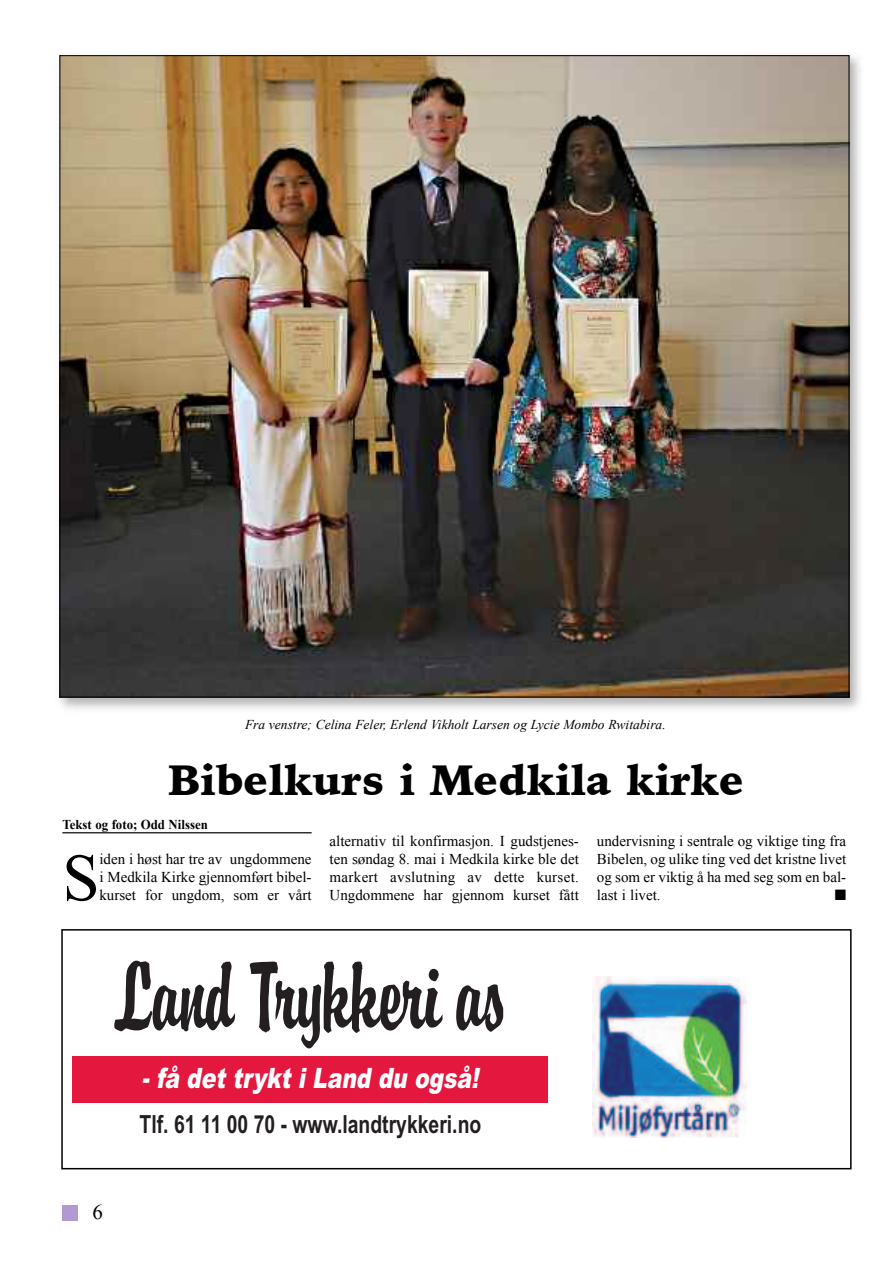
<style>
.page{position:relative;width:893px;height:1263px;background:#fff}
.page>*{position:absolute;margin:0;border:0;box-sizing:border-box;transform-origin:0 0}
.t1{font:98.25px "Brophy Script";color:#231f20;scale:.78 1}
.t2{font:66.9px "Times New Roman";color:#000}
.t3{font:900 42px "Iowan Old Style";color:#000}
.t4{font:italic 900 28.05px "Arial";color:#fff;scale:.78 1}
.t5{font:700 24.9px "Arial";color:#231f20;scale:.78 1}
.t6{font:21px "Times New Roman";color:#000}
.t7{font:15px/18px "Times New Roman";color:#000;text-align:justify}
.t8{font:15px "Zapf Dingbats";color:#000}
.t9{font:italic 13.5px "Times New Roman";color:#000}
.t10{font:700 13.5px "Times New Roman";color:#000;scale:.95 1}
</style>
<div class="page">
<div style="left:72px;top:1056px;width:475px;height:46px;background:#e4183e"></div>
<img style="left:593px;top:977px;width:154px;height:160px">
<div style="left:61px;top:929px;width:791px;height:240px;border:2px solid #000"></div>
<div style="left:62px;top:1205px;width:16px;height:16px;background:#b399d1"></div>
<img style="left:59px;top:55px;width:802px;height:654px">
<img style="left:62px;top:57px;width:785px;height:638px">
<hr style="left:62px;top:832px;width:250px;height:1px;background:#000">
<p class="t9" style="left:245px;top:716px;width:422px">Fra venstre; Celina Feler, Erlend Vikholt Larsen og Lycie Mombo Rwitabira.</p>
<h3 class="t3" style="left:168px;top:751px;width:578px">Bibelkurs i Medkila kirke</h3>
<p class="t10" style="left:62px;top:817px;width:155px">Tekst og foto; Odd Nilssen</p>
<h2 class="t2" style="left:62px;top:840px;width:39px">S</h2>
<p class="t7" style="left:99px;top:850px;width:214px">iden i høst har tre av ungdommene i Medkila Kirke gjennomført bibel&shy;kurset for ungdom, som er vårt</p>
<p class="t7" style="left:330px;top:832px;width:251px">alternativ til konfirmasjon. I gudstjenes&shy;ten søndag 8. mai i Medkila kirke ble det markert avslutning av dette kurset.<br>Ungdommene har gjennom kurset fått</p>
<p class="t7" style="left:597px;top:832px;width:251px">undervisning i sentrale og viktige ting fra Bibelen, og ulike ting ved det kristne livet og som er viktig å ha med seg som en bal&shy;last i livet.</p>
<p class="t8" style="left:835px;top:886px;width:13px">■</p>
<h1 class="t1" style="left:113px;top:936px;width:507px">Land Trykkeri as</h1>
<h3 class="t4" style="left:141px;top:1061px;width:441px">- få det trykt i Land du også!</h3>
<h3 class="t5" style="left:140px;top:1110px;width:440px">Tlf. 61 11 00 70 - www.landtrykkeri.no</h3>
<h3 class="t6" style="left:92px;top:1200px;width:12px">6</h3>
</div>
